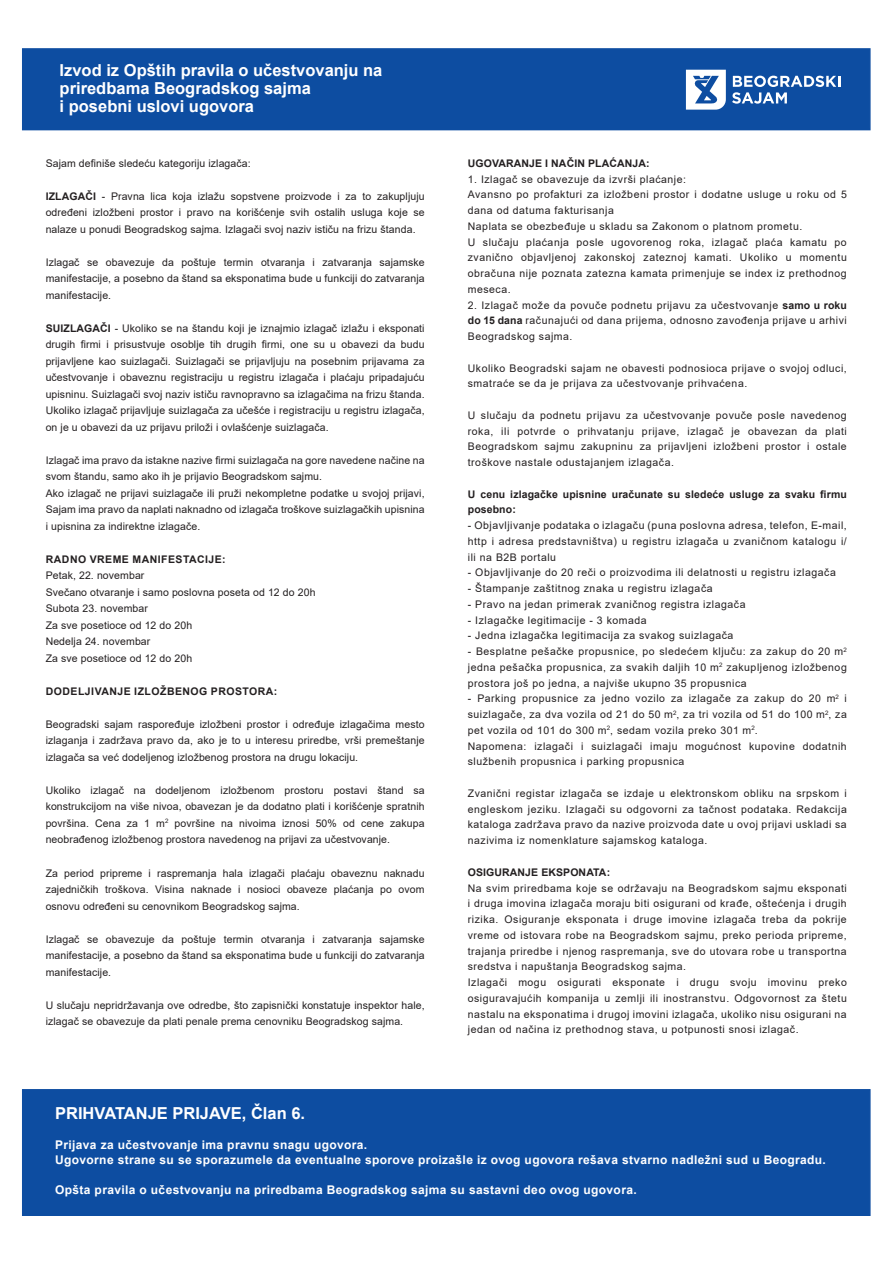
<style>
.page{position:relative;width:893px;height:1263px;background:#fff}
.page>*{position:absolute;margin:0;border:0;box-sizing:border-box;transform-origin:0 0}
.t1{font:700 16.5px/18px "Arial";color:#fff}
.t2{font:700 12px "Arial";letter-spacing:.03em;color:#fff}
.Paragraph_Style_1{font:10.5px/15.8px "Arial";letter-spacing:.05em;color:#231f20;text-align:justify}
.Paragraph_Style_1-2{font:10.5px/16.5px "Arial";letter-spacing:.01em;color:#231f20}
.Paragraph_Style_1-3{font:700 10.5px/15.8px "Arial";letter-spacing:.01em;color:#231f20}
.Paragraph_Style_1-4{font:700 10.5px "Arial";letter-spacing:.045em;color:#231f20}
.s1{font-weight:700}
</style>
<div class="page">
<div style="left:22px;top:48px;width:849px;height:82px;background:#0d4da1;border:2px solid #0d4da1"></div>
<div style="left:22px;top:1089px;width:849px;height:127px;background:#0d4da1;border:2px solid #0d4da1"></div>
<svg style="left:732px;top:76px;width:108px;height:28px"></svg>
<svg style="left:686px;top:70px;width:40px;height:40px"></svg>
<p class="t1" style="left:60px;top:61px;width:324px">Izvod iz Opštih pravila o učestvovanju na priredbama Beogradskog sajma</p>
<p class="t1" style="left:60px;top:97px;width:196px">i posebni uslovi ugovora</p>
<p class="Paragraph_Style_1-2" style="left:46px;top:155px;width:207px">Sajam definiše sledeću kategoriju izlagača:</p>
<p class="Paragraph_Style_1" style="left:46px;top:188px;width:380px;line-height:16.5px"><span class="s1">IZLAGAČI</span> - Pravna lica koja izlažu sopstvene proizvode i za to zakupljuju određeni izložbeni prostor i pravo na korišćenje svih ostalih usluga koje se nalaze u ponudi Beogradskog sajma. Izlagači svoj naziv ističu na frizu štanda.</p>
<p class="Paragraph_Style_1" style="left:46px;top:254px;width:380px;line-height:16.5px">Izlagač se obavezuje da poštuje termin otvaranja i zatvaranja sajamske manifestacije, a posebno da štand sa eksponatima bude u funkciji do zatvaranja manifestacije.</p>
<p class="Paragraph_Style_1" style="left:46px;top:320px;width:380px;line-height:16.5px"><span class="s1">SUIZLAGAČI</span> - Ukoliko se na štandu koji je iznajmio izlagač izlažu i eksponati drugih firmi i prisustvuje osoblje tih drugih firmi, one su u obavezi da budu prijavljene kao suizlagači. Suizlagači se prijavljuju na posebnim prijavama za učestvovanje i obaveznu registraciju u registru izlagača i plaćaju pripadajuću upisninu. Suizlagači svoj naziv ističu ravnopravno sa izlagačima na frizu štanda.<br>Ukoliko izlagač prijavljuje suizlagača za učešće i registraciju u registru izlagača, on je u obavezi da uz prijavu priloži i ovlašćenje suizlagača.</p>
<p class="Paragraph_Style_1-2" style="left:46px;top:452px;width:380px">Izlagač ima pravo da istakne nazive firmi suizlagača na gore navedene načine na svom štandu, samo ako ih je prijavio Beogradskom sajmu.</p>
<p class="Paragraph_Style_1" style="left:46px;top:485px;width:380px;line-height:16.5px">Ako izlagač ne prijavi suizlagače ili pruži nekompletne podatke u svojoj prijavi, Sajam ima pravo da naplati naknadno od izlagača troškove suizlagačkih upisnina i upisnina za indirektne izlagače.</p>
<p class="Paragraph_Style_1-4" style="left:46px;top:552px;width:181px">RADNO VREME MANIFESTACIJE:</p>
<p class="Paragraph_Style_1-2" style="left:46px;top:567px;width:100px">Petak, 22. novembar</p>
<p class="Paragraph_Style_1-2" style="left:46px;top:584px;width:271px">Svečano otvaranje i samo poslovna poseta od 12 do 20h</p>
<p class="Paragraph_Style_1-2" style="left:46px;top:600px;width:104px">Subota 23. novembar</p>
<p class="Paragraph_Style_1-2" style="left:46px;top:617px;width:148px">Za sve posetioce od 12 do 20h</p>
<p class="Paragraph_Style_1-2" style="left:46px;top:633px;width:106px">Nedelja 24. novembar</p>
<p class="Paragraph_Style_1-2" style="left:46px;top:650px;width:148px">Za sve posetioce od 12 do 20h</p>
<p class="Paragraph_Style_1-4" style="left:46px;top:684px;width:233px">DODELJIVANJE IZLOŽBENOG PROSTORA:</p>
<p class="Paragraph_Style_1" style="left:46px;top:716px;width:380px;line-height:16.5px">Beogradski sajam raspoređuje izložbeni prostor i određuje izlagačima mesto izlaganja i zadržava pravo da, ako je to u interesu priredbe, vrši premeštanje izlagača sa već dodeljenog izložbenog prostora na drugu lokaciju.</p>
<p class="Paragraph_Style_1" style="left:46px;top:782px;width:380px;line-height:16.5px">Ukoliko izlagač na dodeljenom izložbenom prostoru postavi štand sa konstrukcijom na više nivoa, obavezan je da dodatno plati i korišćenje spratnih površina. Cena za 1 m<sup>2</sup> površine na nivoima iznosi 50% od cene zakupa neobrađenog izložbenog prostora navedenog na prijavi za učestvovanje.</p>
<p class="Paragraph_Style_1" style="left:46px;top:864px;width:380px;line-height:16.5px">Za period pripreme i raspremanja hala izlagači plaćaju obaveznu naknadu zajedničkih troškova. Visina naknade i nosioci obaveze plaćanja po ovom osnovu određeni su cenovnikom Beogradskog sajma.</p>
<p class="Paragraph_Style_1" style="left:46px;top:930px;width:380px;line-height:16.5px">Izlagač se obavezuje da poštuje termin otvaranja i zatvaranja sajamske manifestacije, a posebno da štand sa eksponatima bude u funkciji do zatvaranja manifestacije.</p>
<p class="Paragraph_Style_1-2" style="left:46px;top:996px;width:380px">U slučaju nepridržavanja ove odredbe, što zapisnički konstatuje inspektor hale, izlagač se obavezuje da plati penale prema cenovniku Beogradskog sajma.</p>
<p class="Paragraph_Style_1-3" style="left:468px;top:155px;width:183px">UGOVARANJE I NAČIN PLAĆANJA:</p>
<p class="Paragraph_Style_1" style="left:468px;top:171px;width:220px">1. Izlagač se obavezuje da izvrši plaćanje:</p>
<p class="Paragraph_Style_1" style="left:468px;top:187px;width:380px">Avansno po profakturi za izložbeni prostor i dodatne usluge u roku od 5 dana od datuma fakturisanja</p>
<p class="Paragraph_Style_1" style="left:468px;top:218px;width:336px">Naplata se obezbeđuje u skladu sa Zakonom o platnom prometu.</p>
<p class="Paragraph_Style_1" style="left:468px;top:234px;width:380px">U slučaju plaćanja posle ugovorenog roka, izlagač plaća kamatu po zvanično objavljenoj zakonskoj zateznoj kamati. Ukoliko u momentu obračuna nije poznata zatezna kamata primenjuje se index iz prethodnog meseca.</p>
<p class="Paragraph_Style_1" style="left:468px;top:297px;width:381px">2. Izlagač može da povuče podnetu prijavu za učestvovanje <span class="s1">samo u roku do 15 dana</span> računajući od dana prijema, odnosno zavođenja prijave u arhivi Beogradskog sajma.</p>
<p class="Paragraph_Style_1" style="left:468px;top:360px;width:380px">Ukoliko Beogradski sajam ne obavesti podnosioca prijave o svojoj odluci, smatraće se da je prijava za učestvovanje prihvaćena.</p>
<p class="Paragraph_Style_1" style="left:468px;top:407px;width:380px">U slučaju da podnetu prijavu za učestvovanje povuče posle navedenog roka, ili potvrde o prihvatanju prijave, izlagač je obavezan da plati Beogradskom sajmu zakupninu za prijavljeni izložbeni prostor i ostale troškove nastale odustajanjem izlagača.</p>
<p class="Paragraph_Style_1-3" style="left:468px;top:486px;width:380px">U cenu izlagačke upisnine uračunate su sledeće usluge za svaku firmu posebno:</p>
<p class="Paragraph_Style_1" style="left:468px;top:517px;width:380px">- Objavljivanje podataka o izlagaču (puna poslovna adresa, telefon, E-mail, http i adresa predstavništva) u registru izlagača u zvaničnom katalogu i/ ili na B2B portalu</p>
<p class="Paragraph_Style_1" style="left:468px;top:565px;width:369px">- Objavljivanje do 20 reči o proizvodima ili delatnosti u registru izlagača</p>
<p class="Paragraph_Style_1" style="left:468px;top:580px;width:246px">- Štampanje zaštitnog znaka u registru izlagača</p>
<p class="Paragraph_Style_1" style="left:468px;top:596px;width:279px">- Pravo na jedan primerak zvaničnog registra izlagača</p>
<p class="Paragraph_Style_1" style="left:468px;top:612px;width:180px">- Izlagačke legitimacije - 3 komada</p>
<p class="Paragraph_Style_1" style="left:468px;top:628px;width:267px">- Jedna izlagačka legitimacija za svakog suizlagača</p>
<p class="Paragraph_Style_1" style="left:468px;top:643px;width:381px">- Besplatne pešačke propusnice, po sledećem ključu: za zakup do 20 m<sup>2 </sup>jedna pešačka propusnica, za svakih daljih 10 m<sup>2</sup> zakupljenog izložbenog prostora još po jedna, a najviše ukupno 35 propusnica</p>
<p class="Paragraph_Style_1" style="left:468px;top:691px;width:381px">- Parking propusnice za jedno vozilo za izlagače za zakup do 20 m<sup>2</sup> i suizlagače, za dva vozila od 21 do 50 m<sup>2</sup>, za tri vozila od 51 do 100 m<sup>2</sup>, za pet vozila od 101 do 300 m<sup>2</sup>, sedam vozila preko 301 m<sup>2</sup>.</p>
<p class="Paragraph_Style_1" style="left:468px;top:738px;width:380px">Napomena: izlagači i suizlagači imaju mogućnost kupovine dodatnih službenih propusnica i parking propusnica</p>
<p class="Paragraph_Style_1" style="left:468px;top:785px;width:380px">Zvanični registar izlagača se izdaje u elektronskom obliku na srpskom i engleskom jeziku. Izlagači su odgovorni za tačnost podataka. Redakcija kataloga zadržava pravo da nazive proizvoda date u ovoj prijavi uskladi sa nazivima iz nomenklature sajamskog kataloga.</p>
<p class="Paragraph_Style_1-3" style="left:468px;top:864px;width:144px">OSIGURANJE EKSPONATA:</p>
<p class="Paragraph_Style_1" style="left:468px;top:880px;width:380px">Na svim priredbama koje se održavaju na Beogradskom sajmu eksponati i druga imovina izlagača moraju biti osigurani od krađe, oštećenja i drugih rizika. Osiguranje eksponata i druge imovine izlagača treba da pokrije vreme od istovara robe na Beogradskom sajmu, preko perioda pripreme, trajanja priredbe i njenog raspremanja, sve do utovara robe u transportna sredstva i napuštanja Beogradskog sajma.</p>
<p class="Paragraph_Style_1" style="left:468px;top:974px;width:380px">Izlagači mogu osigurati eksponate i drugu svoju imovinu preko osiguravajućih kompanija u zemlji ili inostranstvu. Odgovornost za štetu nastalu na eksponatima i drugoj imovini izlagača, ukoliko nisu osigurani na jedan od načina iz prethodnog stava, u potpunosti snosi izlagač.</p>
<p class="t1" style="left:55px;top:1105px;width:252px">PRIHVATANJE PRIJAVE, Član 6.</p>
<p class="t2" style="left:55px;top:1136px;width:314px">Prijava za učestvovanje ima pravnu snagu ugovora.</p>
<p class="t2" style="left:55px;top:1151px;width:772px">Ugovorne strane su se sporazumele da eventualne sporove proizašle iz ovog ugovora rešava stvarno nadležni sud u Beogradu.</p>
<p class="t2" style="left:55px;top:1181px;width:583px">Opšta pravila o učestvovanju na priredbama Beogradskog sajma su sastavni deo ovog ugovora.</p>
</div>
